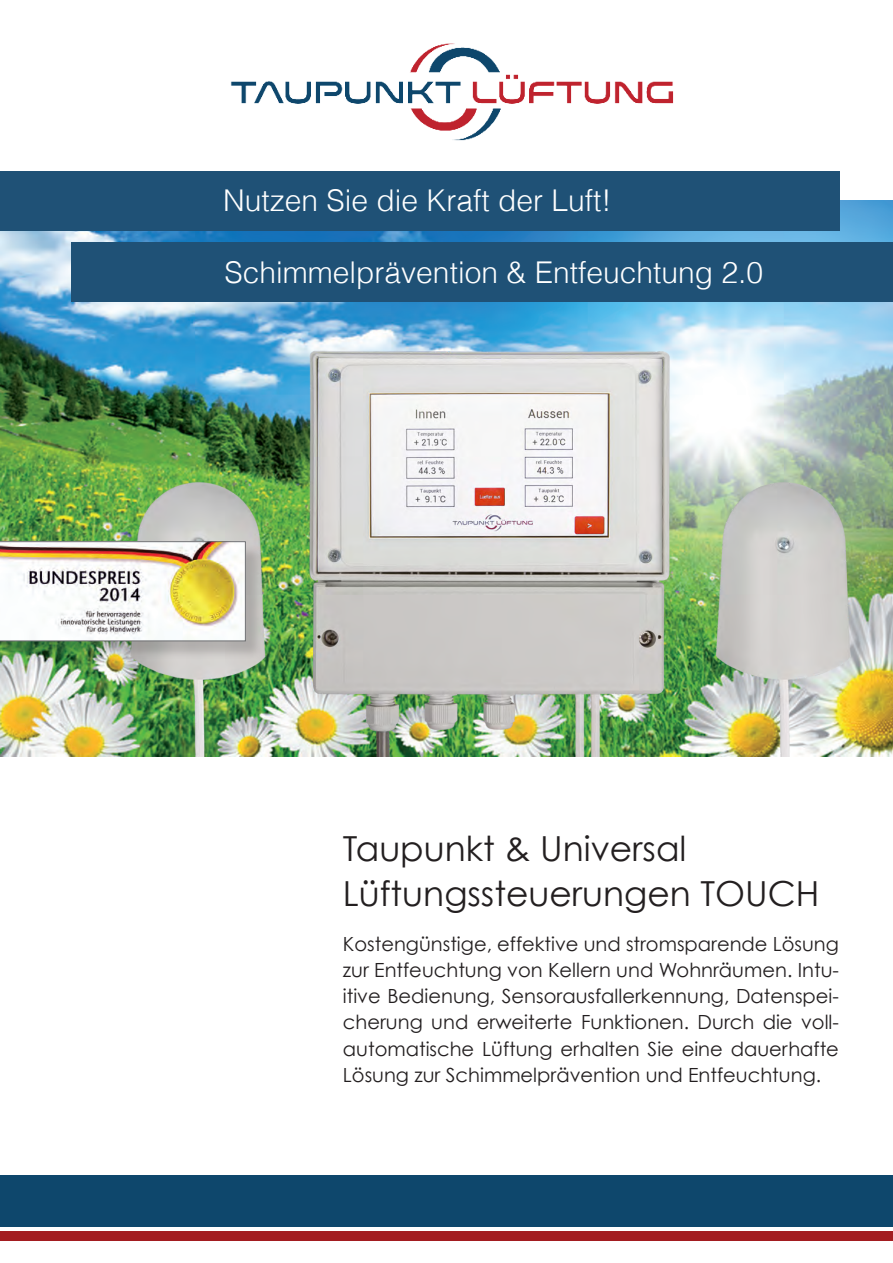
<style>
.page{position:relative;width:893px;height:1263px;background:#fff}
.page>*{position:absolute;margin:0;border:0;box-sizing:border-box;transform-origin:0 0}
.t1{font:34.5px "Century Gothic";color:#231f20}
.t2{font:300 30px "Helvetica";color:#fff}
.t3{font:19.5px/26.2px "Century Gothic";color:#231f20;text-align:justify}
</style>
<div class="page">
<div style="left:0;top:1176px;width:893px;height:51px;background:#0e476c"></div>
<div style="left:0;top:1231px;width:893px;height:10px;background:#a31c20"></div>
<img style="left:0;top:201px;width:893px;height:555px">
<img style="left:230px;top:43px;width:444px;height:98px">
<div style="left:0;top:171px;width:840px;height:59px;background:#1f5176"></div>
<div style="left:72px;top:242px;width:821px;height:59px;background:#1f5176"></div>
<img style="left:88px;top:319px;width:805px;height:437px">
<div style="left:0;top:544px;width:264px;height:116px;background:#231f20;opacity:.2"></div>
<img style="left:0;top:541px;width:246px;height:100px">
<p class="t2" style="left:223px;top:175px;width:390px">Nutzen Sie die Kraft der Luft!</p>
<p class="t2" style="left:225px;top:246px;width:540px">Schimmelprävention &amp; Entfeuchtung 2.0</p>
<p class="t1" style="left:343px;top:827px;width:345px">Taupunkt &amp; Universal</p>
<p class="t1" style="left:343px;top:872px;width:478px">Lüftungssteuerungen TOUCH</p>
<p class="t3" style="left:343px;top:930px;width:498px">Kostengünstige, effektive und stromsparende Lösung zur Entfeuchtung von Kellern und Wohnräumen. Intu&shy;itive Bedienung, Sensorausfallerkennung, Datenspei&shy;cherung und erweiterte Funktionen. Durch die voll&shy;automatische Lüftung erhalten Sie eine dauerhafte Lösung zur Schimmelprävention und Entfeuchtung.</p>
</div>
